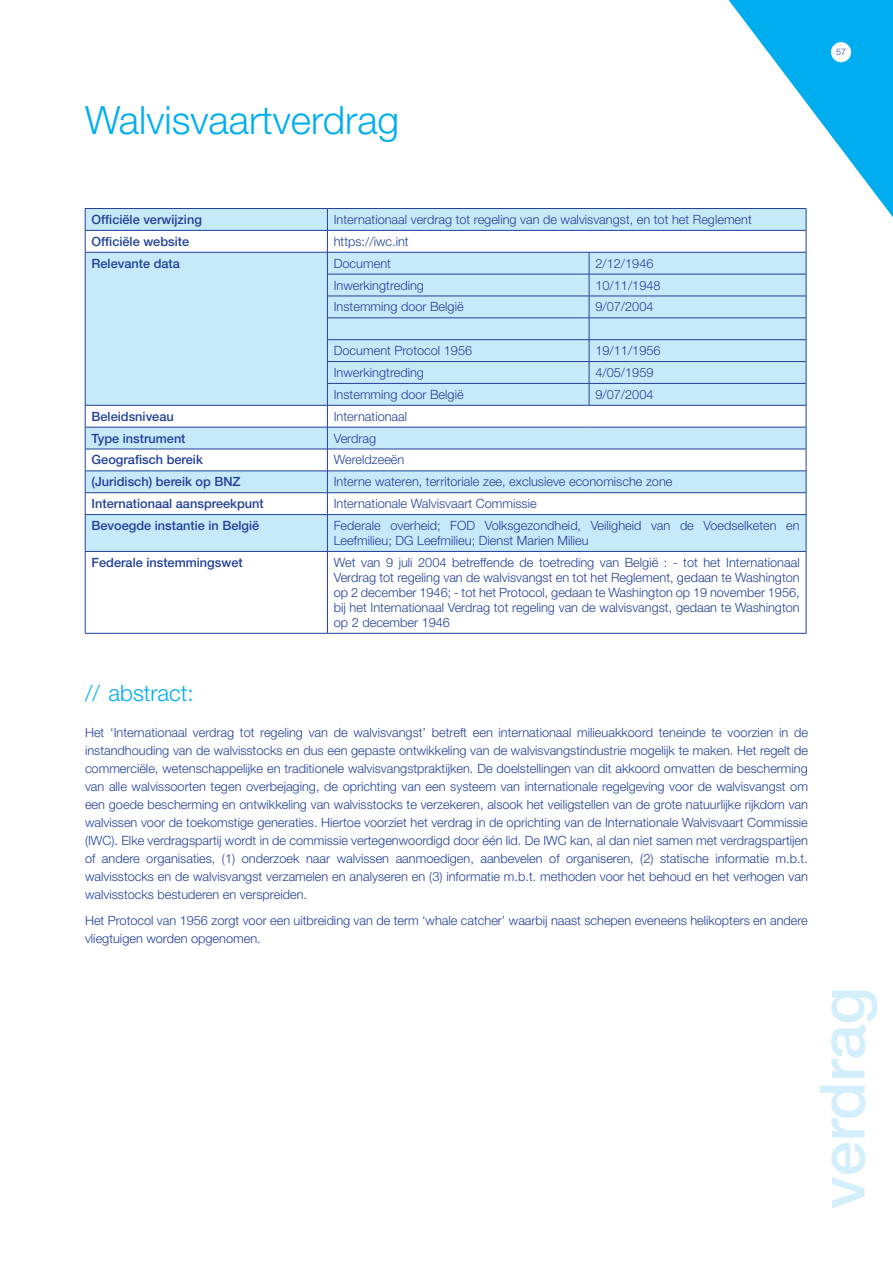
<style>
.page{position:relative;width:893px;height:1263px;background:#fff}
.page>*{position:absolute;margin:0;border:0;box-sizing:border-box;transform-origin:0 0}
.t1{font:500 63px "Helvetica Neue LT Pro";color:#d4effc}
.t2{font:300 39px "Helvetica Neue LT Pro";color:#00aeef}
.t3{font:300 22.5px "Helvetica Neue LT Pro";color:#00aeef}
.body_tabel{font:300 12.75px/18px "Helvetica Neue LT Pro";color:#21409a;text-align:justify}
.t4{font:500 12.75px "Helvetica Neue LT Pro";color:#21409a}
.t5{font:300 9px "Helvetica Neue LT Pro";color:#21409a}
</style>
<div class="page">
<svg style="left:86px;top:209px;width:720px;height:342px;fill:#c7eafb"></svg>
<hr style="left:806px;top:515px;width:1px;height:36px;background:#21409a">
<hr style="left:806px;top:552px;width:1px;height:81px;background:#21409a">
<hr style="left:85px;top:208px;width:242px;height:1px;background:#21409a">
<hr style="left:327px;top:208px;width:262px;height:1px;background:#21409a">
<hr style="left:589px;top:208px;width:217px;height:1px;background:#21409a">
<hr style="left:85px;top:230px;width:242px;height:1px;background:#21409a">
<hr style="left:327px;top:230px;width:262px;height:1px;background:#21409a">
<hr style="left:589px;top:230px;width:217px;height:1px;background:#21409a">
<hr style="left:85px;top:252px;width:242px;height:1px;background:#21409a">
<hr style="left:327px;top:252px;width:262px;height:1px;background:#21409a">
<hr style="left:589px;top:252px;width:217px;height:1px;background:#21409a">
<svg style="left:589px;top:252px;width:1px;height:153px"></svg>
<hr style="left:327px;top:274px;width:262px;height:1px;background:#21409a">
<hr style="left:589px;top:274px;width:217px;height:1px;background:#21409a">
<hr style="left:327px;top:296px;width:262px;height:1px;background:#21409a">
<hr style="left:589px;top:296px;width:217px;height:1px;background:#21409a">
<hr style="left:327px;top:318px;width:262px;height:1px;background:#21409a">
<hr style="left:589px;top:318px;width:217px;height:1px;background:#21409a">
<hr style="left:327px;top:339px;width:262px;height:1px;background:#21409a">
<hr style="left:589px;top:339px;width:217px;height:1px;background:#21409a">
<hr style="left:327px;top:361px;width:262px;height:1px;background:#21409a">
<hr style="left:589px;top:361px;width:217px;height:1px;background:#21409a">
<hr style="left:327px;top:383px;width:262px;height:1px;background:#21409a">
<hr style="left:589px;top:383px;width:217px;height:1px;background:#21409a">
<hr style="left:85px;top:405px;width:242px;height:1px;background:#21409a">
<hr style="left:327px;top:405px;width:262px;height:1px;background:#21409a">
<hr style="left:589px;top:405px;width:217px;height:1px;background:#21409a">
<hr style="left:85px;top:427px;width:242px;height:1px;background:#21409a">
<hr style="left:327px;top:427px;width:262px;height:1px;background:#21409a">
<hr style="left:589px;top:427px;width:217px;height:1px;background:#21409a">
<hr style="left:85px;top:449px;width:242px;height:1px;background:#21409a">
<hr style="left:327px;top:449px;width:262px;height:1px;background:#21409a">
<hr style="left:589px;top:449px;width:217px;height:1px;background:#21409a">
<hr style="left:85px;top:471px;width:242px;height:1px;background:#21409a">
<hr style="left:327px;top:471px;width:262px;height:1px;background:#21409a">
<hr style="left:589px;top:471px;width:217px;height:1px;background:#21409a">
<svg style="left:85px;top:209px;width:1px;height:305px"></svg>
<hr style="left:85px;top:492px;width:242px;height:1px;background:#21409a">
<hr style="left:327px;top:492px;width:262px;height:1px;background:#21409a">
<hr style="left:589px;top:492px;width:217px;height:1px;background:#21409a">
<svg style="left:327px;top:209px;width:1px;height:305px"></svg>
<hr style="left:85px;top:515px;width:1px;height:36px;background:#21409a">
<hr style="left:85px;top:514px;width:242px;height:1px;background:#21409a">
<hr style="left:327px;top:514px;width:262px;height:1px;background:#21409a">
<hr style="left:589px;top:514px;width:217px;height:1px;background:#21409a">
<hr style="left:327px;top:515px;width:1px;height:36px;background:#21409a">
<hr style="left:85px;top:552px;width:1px;height:81px;background:#21409a">
<hr style="left:85px;top:551px;width:242px;height:1px;background:#21409a">
<hr style="left:327px;top:551px;width:262px;height:1px;background:#21409a">
<hr style="left:589px;top:551px;width:217px;height:1px;background:#21409a">
<hr style="left:327px;top:552px;width:1px;height:81px;background:#21409a">
<hr style="left:85px;top:633px;width:242px;height:1px;background:#21409a">
<hr style="left:327px;top:633px;width:262px;height:1px;background:#21409a">
<hr style="left:589px;top:633px;width:217px;height:1px;background:#21409a">
<svg style="left:728px;top:0;width:165px;height:514px"></svg>
<div style="left:831px;top:43px;width:19px;height:19px;background:#fff;border-radius:50%"></div>
<div style="left:831px;top:43px;width:20px;height:19px;border:1px solid #fff;border-radius:50%"></div>
<p class="t2" style="left:85px;top:96px;width:316px">Walvisvaartverdrag</p>
<p class="t5" style="left:836px;top:46px;width:12px">57</p>
<p class="t4" style="left:92px;top:212px;width:112px">Officiële verwijzing</p>
<p class="body_tabel" style="left:334px;top:210px;width:420px">Internationaal verdrag tot regeling van de walvisvangst, en tot het Reglement</p>
<p class="t4" style="left:92px;top:234px;width:99px">Officiële website</p>
<p class="body_tabel" style="left:334px;top:232px;width:76px">https://iwc.int</p>
<p class="t4" style="left:92px;top:256px;width:90px">Relevante data</p>
<p class="body_tabel" style="left:334px;top:254px;width:59px">Document</p>
<p class="body_tabel" style="left:595px;top:254px;width:60px">2/12/1946</p>
<p class="body_tabel" style="left:334px;top:276px;width:92px">Inwerkingtreding</p>
<p class="body_tabel" style="left:595px;top:276px;width:67px">10/11/1948</p>
<p class="body_tabel" style="left:334px;top:298px;width:131px">Instemming door België</p>
<p class="body_tabel" style="left:595px;top:298px;width:60px">9/07/2004</p>
<p class="body_tabel" style="left:334px;top:341px;width:140px">Document Protocol 1956</p>
<p class="body_tabel" style="left:595px;top:341px;width:67px">19/11/1956</p>
<p class="body_tabel" style="left:334px;top:363px;width:92px">Inwerkingtreding</p>
<p class="body_tabel" style="left:595px;top:363px;width:60px">4/05/1959</p>
<p class="body_tabel" style="left:334px;top:385px;width:131px">Instemming door België</p>
<p class="body_tabel" style="left:595px;top:385px;width:60px">9/07/2004</p>
<p class="t4" style="left:92px;top:409px;width:84px">Beleidsniveau</p>
<p class="body_tabel" style="left:334px;top:407px;width:75px">Internationaal</p>
<p class="t4" style="left:92px;top:430px;width:95px">Type instrument</p>
<p class="body_tabel" style="left:334px;top:429px;width:44px">Verdrag</p>
<p class="t4" style="left:92px;top:452px;width:113px">Geografisch bereik</p>
<p class="body_tabel" style="left:334px;top:451px;width:72px">Wereldzeeën</p>
<p class="t4" style="left:92px;top:474px;width:151px">(Juridisch) bereik op BNZ</p>
<p class="body_tabel" style="left:334px;top:472px;width:340px">Interne wateren, territoriale zee, exclusieve economische zone</p>
<p class="t4" style="left:92px;top:496px;width:174px">Internationaal aanspreekpunt</p>
<p class="body_tabel" style="left:334px;top:494px;width:204px">Internationale Walvisvaart Commissie</p>
<p class="t4" style="left:92px;top:518px;width:169px">Bevoegde instantie in België</p>
<p class="body_tabel" style="left:334px;top:518px;width:467px;line-height:15px">Federale overheid; FOD Volksgezondheid, Veiligheid van de Voedselketen en<br>Leefmilieu; DG Leefmilieu; Dienst Marien Milieu</p>
<p class="t4" style="left:92px;top:555px;width:153px">Federale instemmingswet</p>
<p class="body_tabel" style="left:334px;top:555px;width:467px;line-height:15px">Wet van 9 juli 2004 betreffende de toetreding van België : - tot het Internationaal Verdrag tot regeling van de walvisvangst en tot het Reglement, gedaan te Washington op 2 december 1946; - tot het Protocol, gedaan te Washington op 19 november 1956, bij het Internationaal Verdrag tot regeling van de walvisvangst, gedaan te Washington op 2 december 1946</p>
<p class="t3" style="left:85px;top:679px;width:110px">// abstract:</p>
<p class="body_tabel" style="left:85px;top:723px;width:724px">Het ‘Internationaal verdrag tot regeling van de walvisvangst’ betreft een internationaal milieuakkoord teneinde te voorzien in de instandhouding van de walvisstocks en dus een gepaste ontwikkeling van de walvisvangstindustrie mogelijk te maken. Het regelt de commerciële, wetenschappelijke en traditionele walvisvangstpraktijken. De doelstellingen van dit akkoord omvatten de bescherming van alle walvissoorten tegen overbejaging, de oprichting van een systeem van internationale regelgeving voor de walvisvangst om een goede bescherming en ontwikkeling van walvisstocks te verzekeren, alsook het veiligstellen van de grote natuurlijke rijkdom van walvissen voor de toekomstige generaties. Hiertoe voorziet het verdrag in de oprichting van de Internationale Walvisvaart Commissie (IWC). Elke verdragspartij wordt in de commissie vertegenwoordigd door één lid. De IWC kan, al dan niet samen met verdragspartijen of andere organisaties, (1) onderzoek naar walvissen aanmoedigen, aanbevelen of organiseren, (2) statische informatie m.b.t. walvisstocks en de walvisvangst verzamelen en analyseren en (3) informatie m.b.t. methoden voor het behoud en het verhogen van walvisstocks bestuderen en verspreiden.</p>
<p class="body_tabel" style="left:85px;top:911px;width:724px">Het Protocol van 1956 zorgt voor een uitbreiding van de term ‘whale catcher’ waarbij naast schepen eveneens helikopters en andere vliegtuigen worden opgenomen.</p>
<p class="t1" style="left:805px;top:1209px;width:223px;rotate:-90deg">verdrag</p>
</div>
